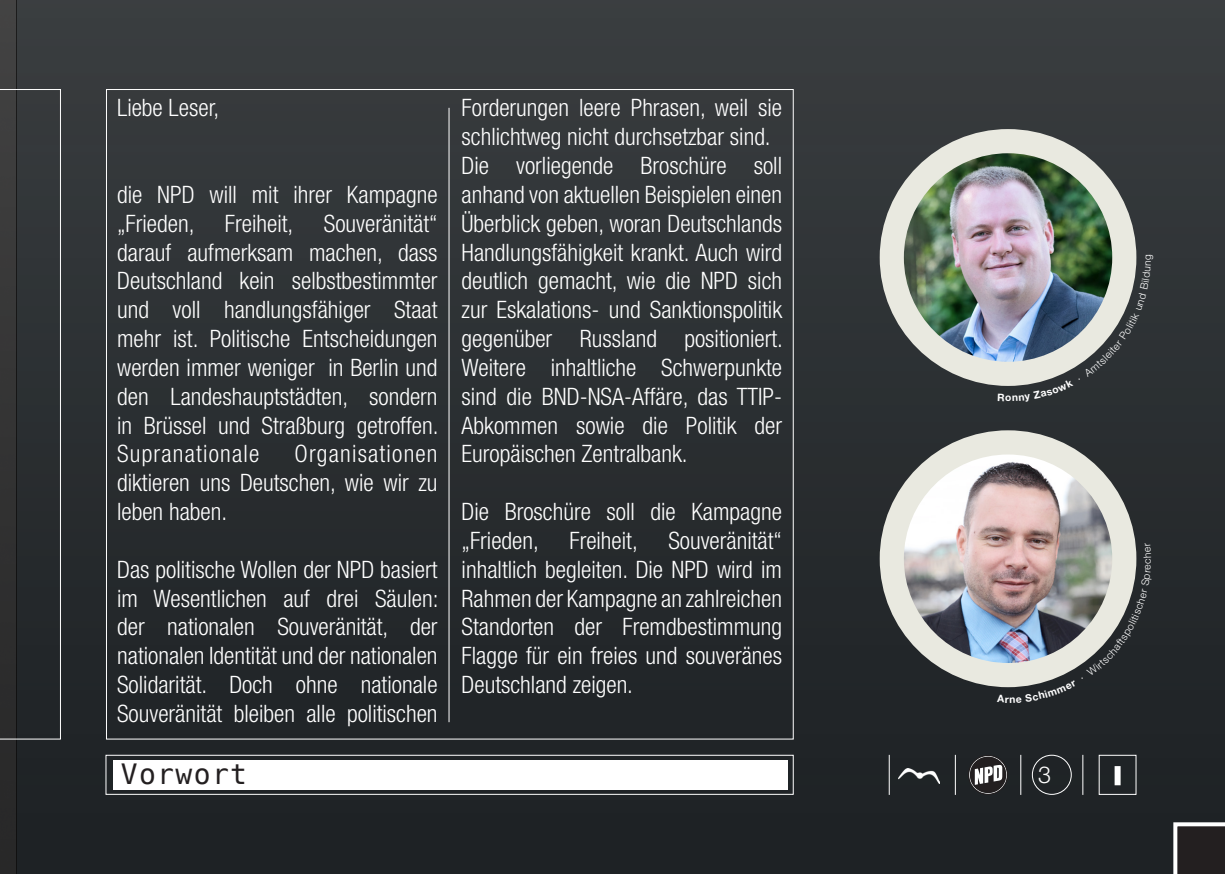
<style>
.page{position:relative;width:1225px;height:874px;background:#fff}
.page>*{position:absolute;margin:0;border:0;box-sizing:border-box;transform-origin:0 0}
.t1{font:28px "DejaVu Sans Mono";letter-spacing:.05em;color:#231f20}
.t2{font:300 condensed 24px/28.8px "Helvetica Neue LT Std";color:#fff;text-align:justify}
.t3{font:300 23.4px "Helvetica Neue LT Std";color:#fff}
</style>
<div class="page">
<img style="left:0;top:0;width:17px;height:873px">
<div style="left:17px;top:1px;width:1208px;height:872px;background:linear-gradient(to bottom,#3a3e40,#1e2225)"></div>
<svg style="left:968px;top:754px;width:40px;height:40px"></svg>
<svg style="left:1171px;top:819px;width:54px;height:54px;background:#403d3e"></svg>
<img style="left:899px;top:767px;width:40px;height:16px">
<hr style="left:888px;top:754px;width:1px;height:40px;background:#fff">
<hr style="left:955px;top:754px;width:1px;height:40px;background:#fff">
<hr style="left:1020px;top:754px;width:1px;height:40px;background:#fff">
<div style="left:1032px;top:754px;width:39px;height:40px;border:1px solid #fff;border-radius:50%"></div>
<hr style="left:1082px;top:754px;width:1px;height:40px;background:#fff">
<hr style="left:448px;top:108px;width:1px;height:613px;background:#fff">
<div style="left:105px;top:754px;width:688px;height:40px;border:1px solid #fff"></div>
<div style="left:114px;top:759px;width:674px;height:30px;background:#fff"></div>
<svg style="left:0;top:89px;width:61px;height:650px;background:#303335"></svg>
<div style="left:1114px;top:765px;width:6px;height:19px;background:#fff"></div>
<div style="left:879px;top:129px;width:257px;height:257px;background:#e9e9e0;border-radius:50%"></div>
<div style="left:879px;top:430px;width:257px;height:256px;background:#e9e9e0;border-radius:50%"></div>
<img style="left:904px;top:153px;width:208px;height:208px;border-radius:104px">
<img style="left:904px;top:454px;width:208px;height:208px;border-radius:104px">
<img style="left:998px;top:254px;width:155px;height:148px">
<img style="left:997px;top:542px;width:155px;height:160px">
<p class="t2" style="left:117px;top:93px;width:104px">Liebe Leser,</p>
<p class="t2" style="left:117px;top:180px;width:322px">die NPD will mit ihrer Kampagne „Frieden,</p>
<p class="t2" style="left:117px;top:208px;width:323px;text-indent:207px">Souveränität“ darauf aufmerksam machen, dass Deutschland kein selbstbestimmter und voll handlungsfähiger Staat mehr ist. Politische Entscheidungen werden immer weniger in Berlin und den Landeshauptstädten, sondern in Brüssel und Straßburg getroffen.<br>Supranationale</p>
<p class="t2" style="left:225px;top:208px;width:70px">Freiheit,</p>
<p class="t2" style="left:117px;top:439px;width:322px;text-indent:177px">Organisationen diktieren uns Deutschen, wie wir zu leben haben.</p>
<p class="t2" style="left:117px;top:554px;width:323px">Das politische Wollen der NPD basiert im Wesentlichen auf drei Säulen: der nationalen Souveränität, der nationalen Identität und der nationalen Solidarität. Doch ohne nationale Souveränität bleiben alle politischen</p>
<p class="t2" style="left:461px;top:93px;width:322px">Forderungen leere Phrasen, weil sie schlichtweg nicht durchsetzbar sind.</p>
<p class="t2" style="left:461px;top:151px;width:323px">Die vorliegende Broschüre soll anhand von aktuellen Beispielen einen Überblick geben, woran Deutschlands Handlungsfähigkeit krankt. Auch wird deutlich gemacht, wie die NPD sich zur Eskalations- und Sanktionspolitik gegenüber Russland positioniert.<br>Weitere inhaltliche Schwerpunkte sind die BND-NSA-Affäre, das TTIP-Abkommen sowie die Politik der Europäischen Zentralbank.</p>
<p class="t2" style="left:461px;top:496px;width:322px">Die Broschüre soll die Kampagne „Frieden,</p>
<p class="t2" style="left:461px;top:525px;width:322px;text-indent:207px">Souveränität“ inhaltlich begleiten. Die NPD wird im Rahmen der Kampagne an zahlreichen Standorten der Fremdbestimmung Flagge für ein freies und souveränes Deutschland zeigen.</p>
<p class="t2" style="left:569px;top:525px;width:70px">Freiheit,</p>
<p class="t1" style="left:121px;top:754px;width:128px">Vorwort</p>
<p class="t3" style="left:1038px;top:759px;width:14px">3</p>
</div>
